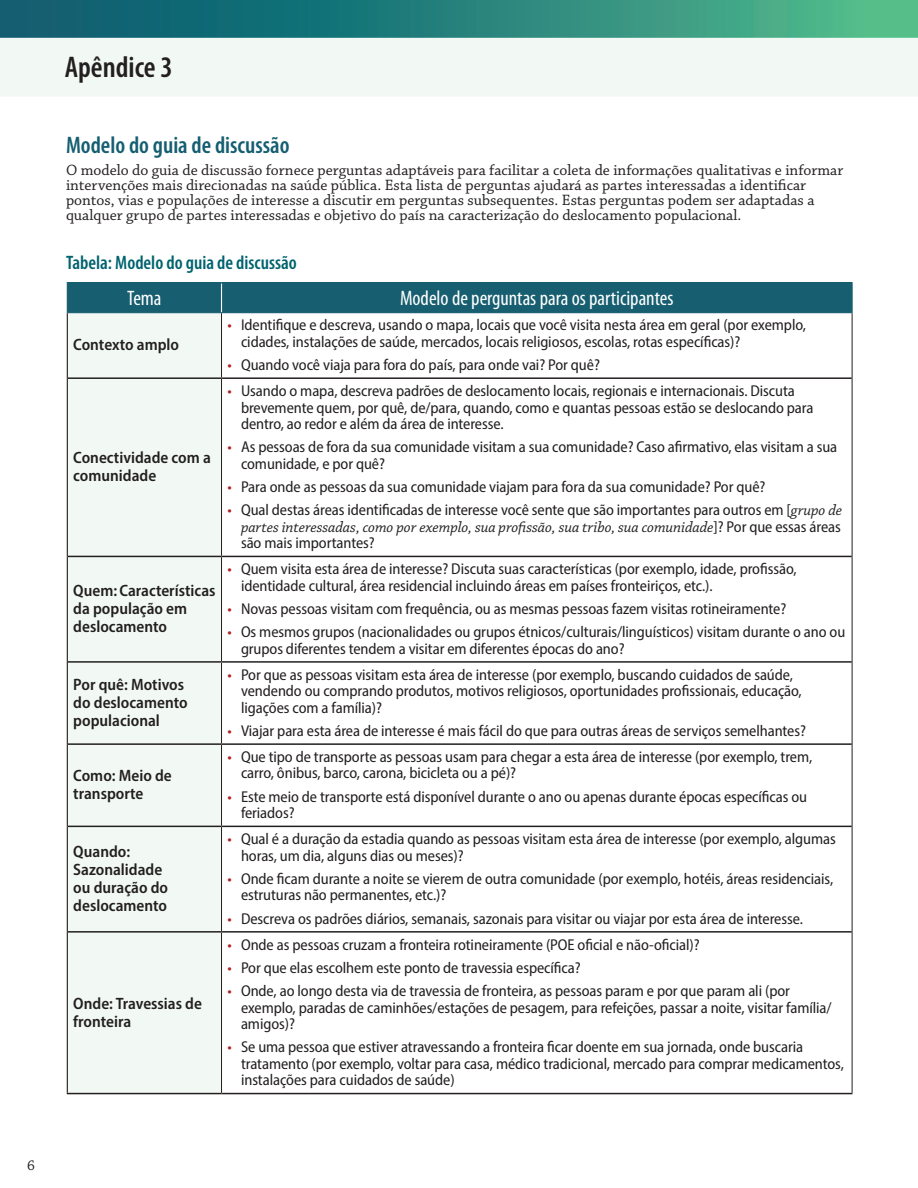
<style>
.page{position:relative;width:918px;height:1188px;background:#fff}
.page>*{position:absolute;margin:0;border:0;box-sizing:border-box;transform-origin:0 0}
.t1{font:600 condensed 30px "Myriad Pro";color:#231f20}
.t2{font:600 condensed 24px "Myriad Pro";color:#155e71}
.t3{font:condensed 21px "Myriad Pro";color:#fff}
.t4{font:600 condensed 19.5px "Myriad Pro";color:#00636f}
.t5{font:600 semi-condensed 16.5px/18px "Myriad Pro";color:#231f20}
.t6{font:semi-condensed 15.75px/16.5px "Myriad Pro";letter-spacing:-.005em;color:#231f20}
.t7{font:15.75px/15px "Chaparral Pro";color:#231f20}
.t8{font:italic 15.75px "Chaparral Pro";letter-spacing:-.005em;color:#231f20}
.t9{font:15px "Chaparral Pro";color:#231f20}
.s1{color:#b21f23}
.s2{font-family:"Chaparral Pro";font-style:italic;font-stretch:normal}
.s3{font-family:"Myriad Pro";font-style:normal;font-stretch:semi-condensed}
</style>
<div class="page">
<svg style="left:0;top:0;width:918px;height:38px;background:#2b877d"></svg>
<div style="left:0;top:38px;width:918px;height:58px;background:#f2f9f5"></div>
<div style="left:68px;top:313px;width:153px;height:780px;background:#f2f9f5"></div>
<hr style="left:68px;top:377px;width:154px;height:2px;background:#231f20">
<hr style="left:68px;top:556px;width:154px;height:1px;background:#231f20">
<hr style="left:68px;top:661px;width:154px;height:2px;background:#231f20">
<hr style="left:68px;top:743px;width:154px;height:2px;background:#231f20">
<hr style="left:68px;top:826px;width:154px;height:1px;background:#231f20">
<hr style="left:68px;top:931px;width:154px;height:2px;background:#231f20">
<hr style="left:67px;top:1093px;width:155px;height:1px;background:#231f20">
<hr style="left:222px;top:282px;width:631px;height:2px;background:#165e70">
<hr style="left:67px;top:282px;width:155px;height:2px;background:#165e70">
<hr style="left:221px;top:313px;width:1px;height:64px;background:#231f20">
<hr style="left:852px;top:313px;width:1px;height:65px;background:#231f20">
<hr style="left:221px;top:379px;width:1px;height:177px;background:#231f20">
<hr style="left:852px;top:378px;width:1px;height:178px;background:#231f20">
<hr style="left:221px;top:557px;width:1px;height:104px;background:#231f20">
<hr style="left:852px;top:556px;width:1px;height:106px;background:#231f20">
<hr style="left:221px;top:663px;width:1px;height:80px;background:#231f20">
<hr style="left:852px;top:662px;width:1px;height:82px;background:#231f20">
<hr style="left:221px;top:745px;width:1px;height:81px;background:#231f20">
<hr style="left:852px;top:744px;width:1px;height:82px;background:#231f20">
<hr style="left:221px;top:827px;width:1px;height:104px;background:#231f20">
<hr style="left:852px;top:826px;width:1px;height:106px;background:#231f20">
<hr style="left:221px;top:933px;width:1px;height:160px;background:#231f20">
<hr style="left:852px;top:932px;width:1px;height:161px;background:#231f20">
<hr style="left:222px;top:377px;width:630px;height:2px;background:#231f20">
<hr style="left:222px;top:556px;width:630px;height:1px;background:#231f20">
<hr style="left:222px;top:661px;width:630px;height:2px;background:#231f20">
<hr style="left:222px;top:743px;width:630px;height:2px;background:#231f20">
<hr style="left:222px;top:826px;width:630px;height:1px;background:#231f20">
<hr style="left:222px;top:931px;width:630px;height:2px;background:#231f20">
<hr style="left:222px;top:1093px;width:630px;height:1px;background:#231f20">
<div style="left:67px;top:283px;width:786px;height:30px;background:#165e70"></div>
<hr style="left:67px;top:313px;width:1px;height:65px;background:#231f20">
<hr style="left:67px;top:378px;width:1px;height:178px;background:#231f20">
<hr style="left:67px;top:556px;width:1px;height:106px;background:#231f20">
<hr style="left:67px;top:662px;width:1px;height:82px;background:#231f20">
<hr style="left:67px;top:744px;width:1px;height:82px;background:#231f20">
<hr style="left:67px;top:826px;width:1px;height:106px;background:#231f20">
<hr style="left:67px;top:932px;width:1px;height:161px;background:#231f20">
<p class="t9" style="left:27px;top:1157px;width:9px">6</p>
<h1 class="t1" style="left:65px;top:49px;width:109px">Apêndice 3</h1>
<h2 class="t2" style="left:66px;top:130px;width:225px">Modelo do guia de discussão</h2>
<p class="t7" style="left:66px;top:163px;width:779px">O modelo do guia de discussão fornece perguntas adaptáveis para facilitar a coleta de informações qualitativas e informar intervenções mais direcionadas na saúde pública. Esta lista de perguntas ajudará as partes interessadas a identificar pontos, vias e populações de interesse a discutir em perguntas subsequentes. Estas perguntas podem ser adaptadas a qualquer grupo de partes interessadas e objetivo do país na caracterização do deslocamento populacional.</p>
<p class="t4" style="left:66px;top:251px;width:232px">Tabela: Modelo do guia de discussão</p>
<h3 class="t3" style="left:127px;top:286px;width:36px">Tema</h3>
<h3 class="t3" style="left:400px;top:286px;width:275px">Modelo de perguntas para os participantes</h3>
<p class="t5" style="left:73px;top:336px;width:107px">Contexto amplo</p>
<p class="t6" style="left:241px;top:317px;width:566px;text-indent:-13px"><span class="s1">•</span> Identifique e descreva, usando o mapa, locais que você visita nesta área em geral (por exemplo, cidades, instalações de saúde, mercados, locais religiosos, escolas, rotas específicas)?</p>
<p class="t6" style="left:228px;top:356px;width:374px"><span class="s1">•</span> Quando você viaja para fora do país, para onde vai? Por quê?</p>
<p class="t5" style="left:73px;top:449px;width:139px">Conectividade com a comunidade</p>
<p class="t5" style="left:73px;top:581px;width:144px">Quem: Características da população em deslocamento</p>
<p class="t6" style="left:241px;top:382px;width:574px;text-indent:-13px"><span class="s1">•</span> Usando o mapa, descreva padrões de deslocamento locais, regionais e internacionais. Discuta brevemente quem, por quê, de/para, quando, como e quantas pessoas estão se deslocando para dentro, ao redor e além da área de interesse.</p>
<p class="t6" style="left:241px;top:439px;width:598px;text-indent:-13px"><span class="s1">•</span> As pessoas de fora da sua comunidade visitam a sua comunidade? Caso afirmativo, elas visitam a sua comunidade, e por quê?</p>
<p class="t6" style="left:228px;top:478px;width:539px"><span class="s1">•</span> Para onde as pessoas da sua comunidade viajam para fora da sua comunidade? Por quê?</p>
<p class="t6" style="left:228px;top:502px;width:616px"><span class="s1">•</span> Qual destas áreas identificadas de interesse você sente que são importantes para outros em [<span class="s2">grupo de</span></p>
<p class="t8" style="left:241px;top:518px;width:601px">partes interessadas, como por exemplo, sua profissão, sua tribo, sua comunidade<span class="s3">]? Por que essas áreas</span></p>
<p class="t6" style="left:241px;top:535px;width:135px">são mais importantes?</p>
<p class="t6" style="left:241px;top:561px;width:557px;text-indent:-13px"><span class="s1">•</span> Quem visita esta área de interesse? Discuta suas características (por exemplo, idade, profissão, identidade cultural, área residencial incluindo áreas em países fronteiriços, etc.).</p>
<p class="t6" style="left:228px;top:600px;width:560px"><span class="s1">•</span> Novas pessoas visitam com frequência, ou as mesmas pessoas fazem visitas rotineiramente?</p>
<p class="t6" style="left:241px;top:624px;width:606px;text-indent:-13px"><span class="s1">•</span> Os mesmos grupos (nacionalidades ou grupos étnicos/culturais/linguísticos) visitam durante o ano ou grupos diferentes tendem a visitar em diferentes épocas do ano?</p>
<p class="t5" style="left:73px;top:675px;width:116px">Por quê: Motivos do deslocamento populacional</p>
<p class="t6" style="left:241px;top:666px;width:562px;text-indent:-13px"><span class="s1">•</span> Por que as pessoas visitam esta área de interesse (por exemplo, buscando cuidados de saúde, vendendo ou comprando produtos, motivos religiosos, oportunidades profissionais, educação, ligações com a família)?</p>
<p class="t6" style="left:228px;top:722px;width:580px"><span class="s1">•</span> Viajar para esta área de interesse é mais fácil do que para outras áreas de serviços semelhantes?</p>
<p class="t5" style="left:73px;top:766px;width:100px">Como: Meio de transporte</p>
<p class="t5" style="left:73px;top:842px;width:96px">Quando:<br>Sazonalidade ou duração do deslocamento</p>
<p class="t5" style="left:73px;top:994px;width:130px">Onde: Travessias de fronteira</p>
<p class="t6" style="left:241px;top:748px;width:573px;text-indent:-13px"><span class="s1">•</span> Que tipo de transporte as pessoas usam para chegar a esta área de interesse (por exemplo, trem, carro, ônibus, barco, carona, bicicleta ou a pé)?</p>
<p class="t6" style="left:241px;top:788px;width:568px;text-indent:-13px"><span class="s1">•</span> Este meio de transporte está disponível durante o ano ou apenas durante épocas específicas ou feriados?</p>
<p class="t6" style="left:241px;top:830px;width:596px;text-indent:-13px"><span class="s1">•</span> Qual é a duração da estadia quando as pessoas visitam esta área de interesse (por exemplo, algumas horas, um dia, alguns dias ou meses)?</p>
<p class="t6" style="left:241px;top:870px;width:594px;text-indent:-13px"><span class="s1">•</span> Onde ficam durante a noite se vierem de outra comunidade (por exemplo, hotéis, áreas residenciais, estruturas não permanentes, etc.)?</p>
<p class="t6" style="left:228px;top:910px;width:577px"><span class="s1">•</span> Descreva os padrões diários, semanais, sazonais para visitar ou viajar por esta área de interesse.</p>
<p class="t6" style="left:228px;top:936px;width:474px"><span class="s1">•</span> Onde as pessoas cruzam a fronteira rotineiramente (POE oficial e não-oficial)?</p>
<p class="t6" style="left:228px;top:959px;width:355px"><span class="s1">•</span> Por que elas escolhem este ponto de travessia específica?</p>
<p class="t6" style="left:241px;top:982px;width:592px;text-indent:-13px"><span class="s1">•</span> Onde, ao longo desta via de travessia de fronteira, as pessoas param e por que param ali (por exemplo, paradas de caminhões/estações de pesagem, para refeições, passar a noite, visitar família/ amigos)?</p>
<p class="t6" style="left:241px;top:1039px;width:604px;text-indent:-13px"><span class="s1">•</span> Se uma pessoa que estiver atravessando a fronteira ficar doente em sua jornada, onde buscaria tratamento (por exemplo, voltar para casa, médico tradicional, mercado para comprar medicamentos, instalações para cuidados de saúde)</p>
</div>
